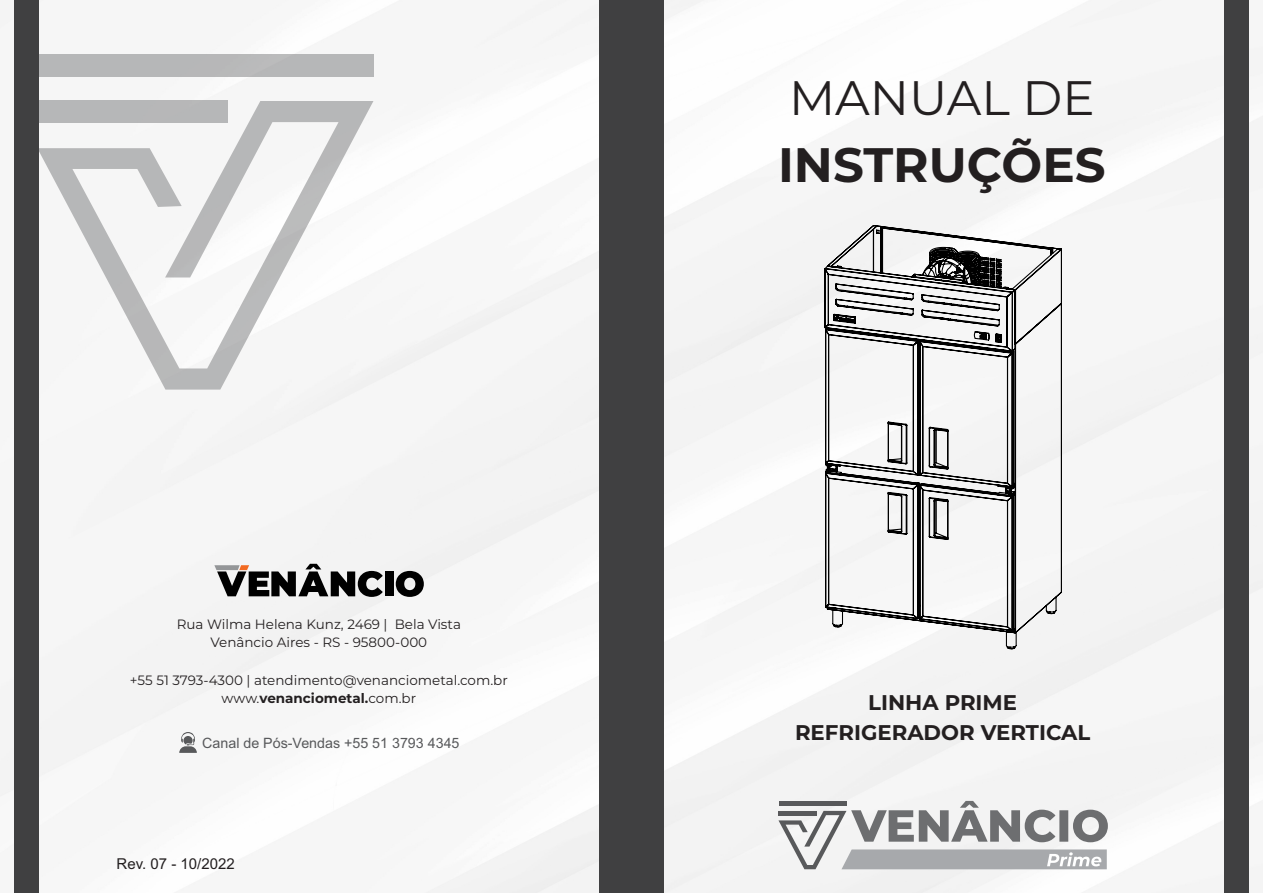
<style>
.page{position:relative;width:1263px;height:893px;background:#f6f6f6}
.page>*{position:absolute;margin:0;border:0;box-sizing:border-box;transform-origin:0 0}
.t1{font:700 48.3px "Montserrat";color:#231f20}
.t2{font:48.3px "Montserrat";color:#231f20}
.t3{font:700 21.3px/29.2px "Montserrat";color:#231f20;text-align:center}
.t4{font:15px "Arial";color:#231f20}
.t5{font:14.25px "Arial";color:#58595b}
.t6{font:13.5px/18.6px "Montserrat";color:#231f20;text-align:center}
.s1{font-weight:700}
</style>
<div class="page">
<div style="left:38px;top:54px;width:335px;height:22px;background:#b6b7b8"></div>
<div style="left:38px;top:100px;width:190px;height:23px;background:#b6b7b8"></div>
<svg style="left:39px;top:101px;width:334px;height:289px;fill:#f6f6f6"></svg>
<div style="left:15px;top:0;width:24px;height:893px;background:#404041"></div>
<div style="left:1224px;top:0;width:24px;height:893px;background:#404041"></div>
<div style="left:599px;top:0;width:65px;height:893px;background:#404041"></div>
<svg style="left:778px;top:801px;width:330px;height:68px"></svg>
<svg style="left:179px;top:732px;width:18px;height:21px"></svg>
<svg style="left:825px;top:225px;width:236px;height:425px"></svg>
<svg style="left:396px;top:571px;width:28px;height:26px"></svg>
<div style="left:385px;top:571px;width:9px;height:25px;background:#000"></div>
<svg style="left:214px;top:564px;width:169px;height:33px"></svg>
<p class="t6" style="left:177px;top:614px;width:286px">Rua Wilma Helena Kunz, 2469 | Bela Vista<br>Venâncio Aires - RS - 95800-000</p>
<p class="t6" style="left:130px;top:670px;width:379px">+55 51 3793-4300 | atendimento@venanciometal.com.br www.<span class="s1">venanciometal.</span>com.br</p>
<p class="t5" style="left:202px;top:737px;width:259px">Canal de Pós-Vendas +55 51 3793 4345</p>
<p class="t4" style="left:117px;top:858px;width:120px">Rev. 07 - 10/2022</p>
<h1 class="t2" style="left:789px;top:68px;width:307px">MANUAL DE</h1>
<h1 class="t1" style="left:778px;top:135px;width:329px">INSTRUÇÕES</h1>
<h2 class="t3" style="left:795px;top:688px;width:297px">LINHA PRIME<br>REFRIGERADOR VERTICAL</h2>
</div>
